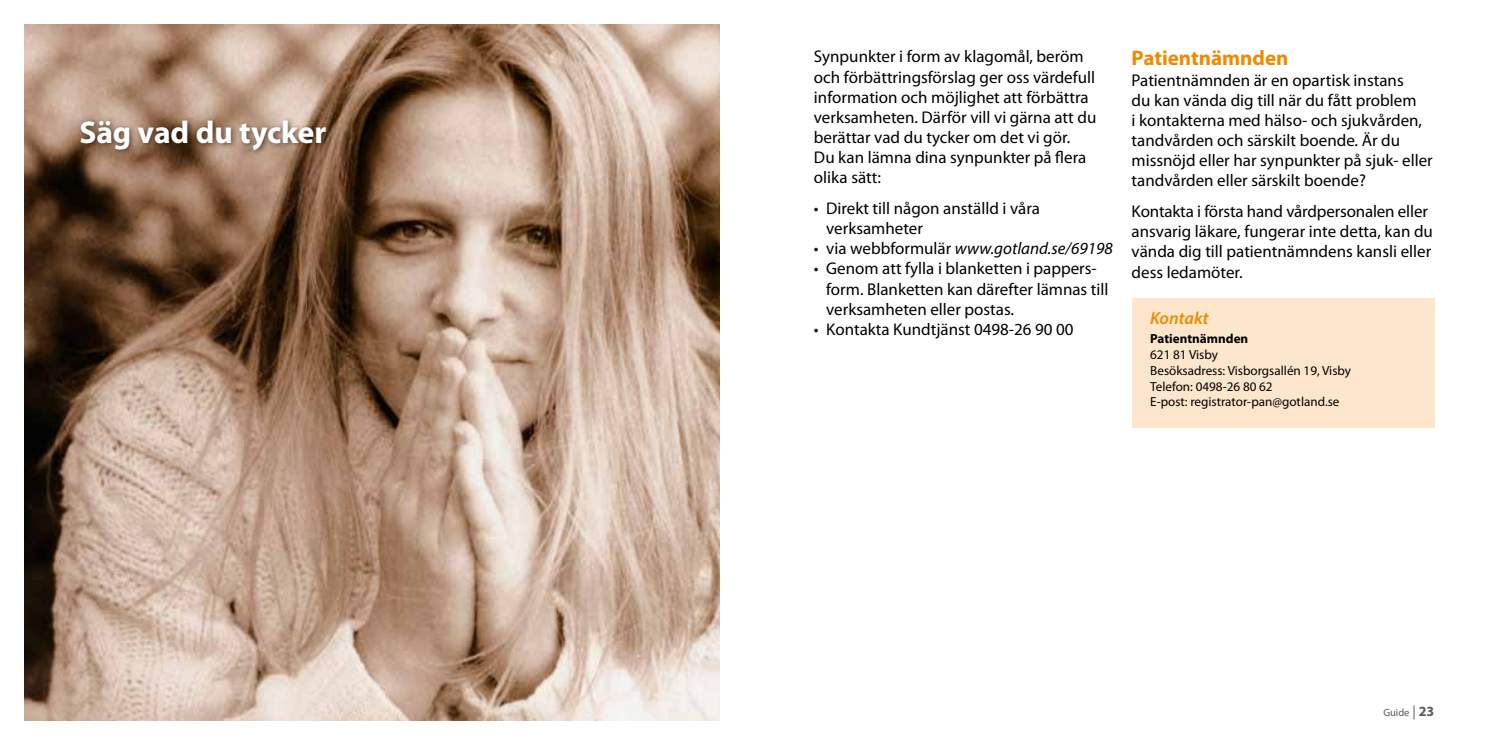
<style>
.page{position:relative;width:1489px;height:745px;background:#fff}
.page>*{position:absolute;margin:0;border:0;box-sizing:border-box;transform-origin:0 0}
.t1{font:700 31.5px "Myriad Pro";letter-spacing:-.005em;color:#fff}
.t2{font:700 21px "Myriad Pro";color:#ef8a00}
.t3{font:italic 600 17.5px "Myriad Pro";color:#ef8a00}
.t4{font:16.97px/20.1px "Myriad Pro";color:#000}
.t5{font:italic 16.97px "Myriad Pro";color:#000}
.t6{font:13.12px/15.8px "Myriad Pro";color:#000}
.t7{font:700 13.12px "Myriad Pro";color:#000}
.t8{font:10.5px "Myriad Pro";color:#5a5a59}
.s1{font-style:normal}
.s2{font-size:14px}
.s3{font-weight:700;font-size:14px}
</style>
<div class="page">
<img style="left:25px;top:25px;width:694px;height:694px">
<div style="left:78px;top:117px;width:255px;height:39px;background:#000;opacity:.5"></div>
<div style="left:1131px;top:298px;width:303px;height:129px;background:#fde6cc"></div>
<h1 class="t1" style="left:79px;top:112px;width:248px">Säg vad du tycker</h1>
<p class="t4" style="left:814px;top:46px;width:284px">Synpunkter i form av klagomål, beröm och förbättringsförslag ger oss värdefull information och möjlighet att förbättra verksamheten. Därför vill vi gärna att du berättar vad du tycker om det vi gör.<br>Du kan lämna dina synpunkter på flera olika sätt:</p>
<p class="t4" style="left:826px;top:198px;width:215px;text-indent:-12px">• Direkt till någon anställd i våra verksamheter</p>
<p class="t5" style="left:814px;top:238px;width:300px"><span class="s1">• via webbformulär</span> www.gotland.se/69198</p>
<p class="t4" style="left:826px;top:258px;width:284px;text-indent:-12px">• Genom att fylla i blanketten i pappers&shy;form. Blanketten kan därefter lämnas till verksamheten eller postas.</p>
<p class="t4" style="left:814px;top:319px;width:261px">• Kontakta Kundtjänst 0498-26 90 00</p>
<p class="t2" style="left:1131px;top:45px;width:158px">Patientnämnden</p>
<p class="t4" style="left:1131px;top:69px;width:303px">Patientnämnden är en opartisk instans<br>du kan vända dig till när du fått problem<br>i kontakterna med hälso- och sjukvården, tandvården och särskilt boende. Är du missnöjd eller har synpunkter på sjuk- eller tandvården eller särskilt boende?</p>
<p class="t4" style="left:1131px;top:201px;width:303px">Kontakta i första hand vårdpersonalen eller ansvarig läkare, fungerar inte detta, kan du vända dig till patientnämndens kansli eller dess ledamöter.</p>
<p class="t3" style="left:1150px;top:307px;width:60px">Kontakt</p>
<p class="t7" style="left:1150px;top:330px;width:100px">Patientnämnden</p>
<p class="t6" style="left:1150px;top:346px;width:202px">621 81 Visby<br>Besöksadress: Visborgsallén 19, Visby<br>Telefon: 0498-26 80 62<br>E-post: registrator-pan@gotland.se</p>
<p class="t8" style="left:1383px;top:705px;width:53px">Guide <span class="s2">|</span> <span class="s3">23</span></p>
</div>
